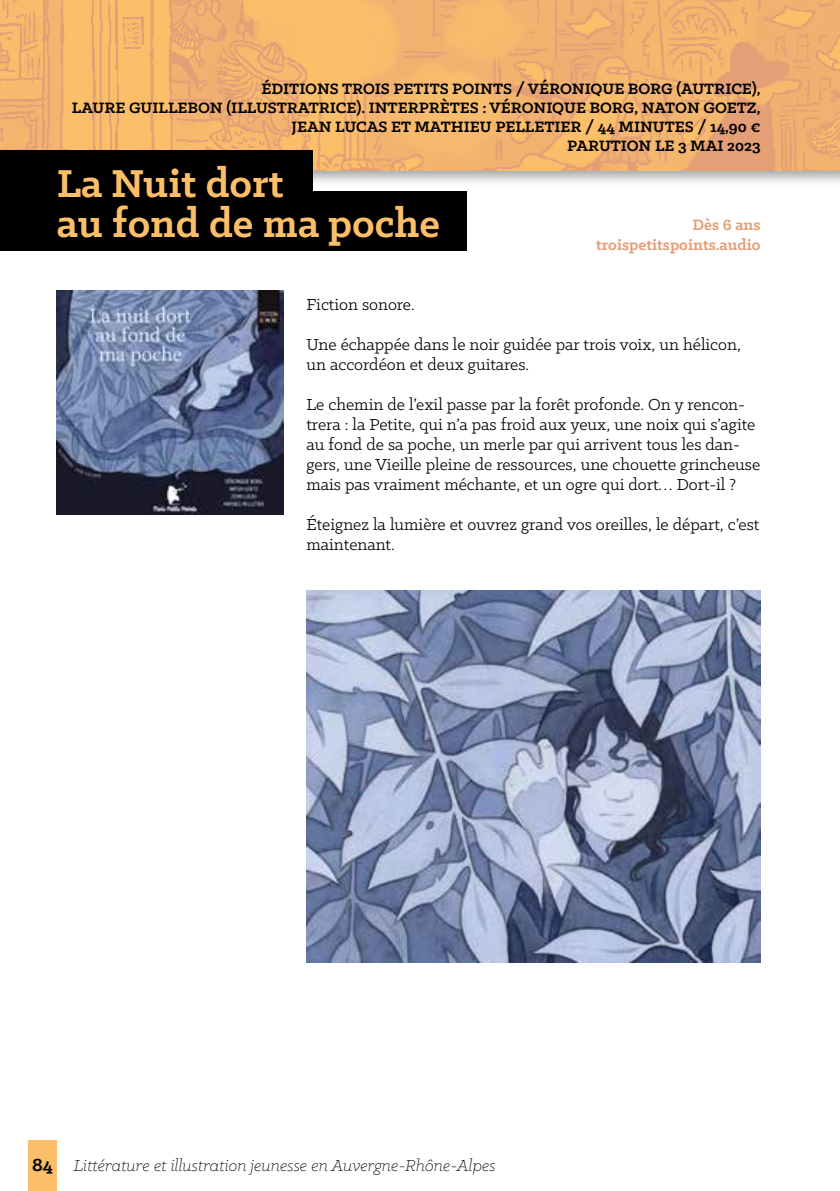
<style>
.page{position:relative;width:840px;height:1191px;background:#fff}
.page>*{position:absolute;margin:0;border:0;box-sizing:border-box;transform-origin:0 0}
.t1{font:700 44px/40px "Klinic Slab";color:#fbbf6a}
.t2{font:18px/20px "Klinic Slab";color:#000}
.t3{font:italic 300 18px "Klinic Slab";color:#000}
.t4{font:700 17px/19px "Klinic Slab";color:#000;text-align:right}
.t5{font:700 17px/20px "Klinic Slab";color:#e49e76;text-align:right}
.s1{font-weight:700;font-style:normal;font-size:20px}
</style>
<div class="page">
<div style="left:0;top:0;width:839px;height:188px;background:#000;opacity:.4"></div>
<img style="left:0;top:0;width:839px;height:170px">
<div style="left:28px;top:1140px;width:29px;height:51px;background:#fbbf6a"></div>
<img style="left:57px;top:290px;width:226px;height:224px">
<img style="left:306px;top:590px;width:454px;height:373px">
<div style="left:0;top:150px;width:312px;height:60px;background:#000"></div>
<div style="left:0;top:191px;width:466px;height:60px;background:#000"></div>
<p class="t4" style="left:72px;top:79px;width:689px">ÉDITIONS TROIS PETITS POINTS / VÉRONIQUE BORG (AUTRICE),<br>LAURE GUILLEBON (ILLUSTRATRICE). INTERPRÈTES : VÉRONIQUE BORG, NATON GOETZ, JEAN LUCAS ET MATHIEU PELLETIER / 44 MINUTES / 14,90 €<br>PARUTION LE 3 MAI 2023</p>
<h1 class="t1" style="left:57px;top:162px;width:384px">La Nuit dort<br>au fond de ma poche</h1>
<p class="t5" style="left:596px;top:214px;width:166px">Dès 6 ans troispetitspoints.audio</p>
<p class="t2" style="left:306px;top:294px;width:110px">Fiction sonore.</p>
<p class="t2" style="left:306px;top:334px;width:435px">Une échappée dans le noir guidée par trois voix, un hélicon, un accordéon et deux guitares.</p>
<p class="t2" style="left:306px;top:394px;width:455px">Le chemin de l’exil passe par la forêt profonde. On y rencon&shy;trera : la Petite, qui n’a pas froid aux yeux, une noix qui s’agite au fond de sa poche, un merle par qui arrivent tous les dan&shy;gers, une Vieille pleine de ressources, une chouette grincheuse mais pas vraiment méchante, et un ogre qui dort… Dort-il ?</p>
<p class="t2" style="left:306px;top:514px;width:454px">Éteignez la lumière et ouvrez grand vos oreilles, le départ, c’est maintenant.</p>
<p class="t3" style="left:32px;top:1153px;width:465px"><span class="s1">84</span> Littérature et illustration jeunesse en Auvergne-Rhône-Alpes</p>
</div>
